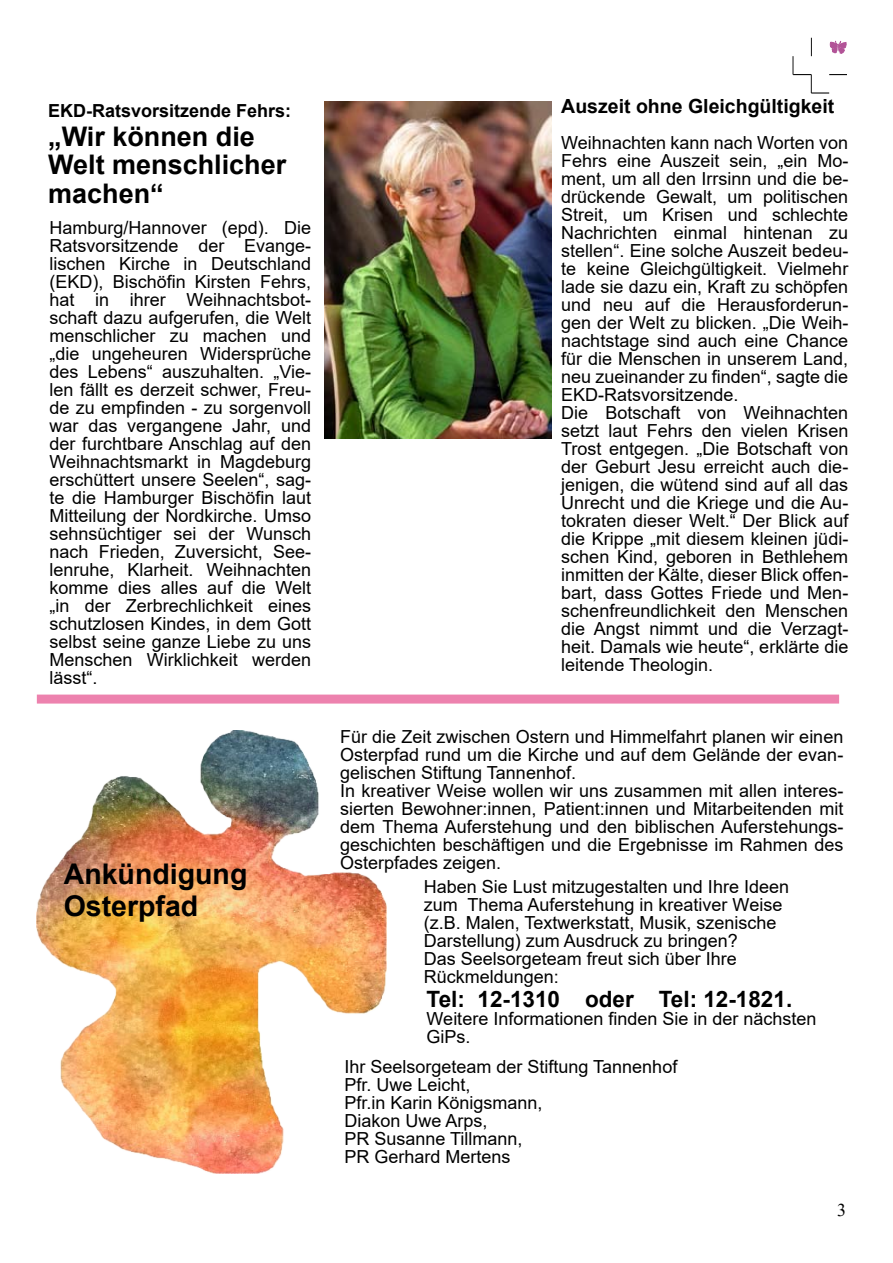
<style>
.page{position:relative;width:893px;height:1263px;background:#fff}
.page>*{position:absolute;margin:0;border:0;box-sizing:border-box;transform-origin:0 0}
.t1{font:700 28.5px/31.5px "Arial";color:#000}
.t2{font:700 27px/28.5px "Arial";color:#000}
.t3{font:700 22.5px "Arial";color:#000}
.t4{font:700 19.5px "Arial";color:#000}
.t5{font:18px/18px "Arial";color:#000}
.t6{font:700 18px "Arial";color:#000}
.t7{font:18px "Times New Roman";color:#000}
</style>
<div class="page">
<svg style="left:793px;top:38px;width:53px;height:56px"></svg>
<div style="left:37px;top:694px;width:802px;height:9px;background:#ed82ae"></div>
<img style="left:324px;top:101px;width:227px;height:337px">
<img style="left:36px;top:730px;width:351px;height:444px">
<p class="t6" style="left:48px;top:98px;width:245px">EKD-Ratsvorsitzende Fehrs:</p>
<h2 class="t2" style="left:48px;top:122px;width:240px">„Wir können die<br>Welt menschlicher machen“</h2>
<p class="t5" style="left:50px;top:219px;width:263px;text-align:justify">Hamburg/Hannover (epd). Die Ratsvorsitzende der Evange&shy;lischen Kirche in Deutschland (EKD), Bischöfin Kirsten Fehrs, hat in ihrer Weihnachtsbot&shy;schaft dazu aufgerufen, die Welt menschlicher zu machen und „die ungeheuren Widersprüche des Lebens“ auszuhalten. „Vie&shy;len fällt es derzeit schwer, Freu&shy;de zu empfinden - zu sorgenvoll war das vergangene Jahr, und der furchtbare Anschlag auf den Weihnachtsmarkt in Magdeburg erschüttert unsere Seelen“, sag&shy;te die Hamburger Bischöfin laut Mitteilung der Nordkirche. Umso sehnsüchtiger sei der Wunsch nach Frieden, Zuversicht, See&shy;lenruhe, Klarheit. Weihnachten komme dies alles auf die Welt „in der Zerbrechlichkeit eines schutzlosen Kindes, in dem Gott selbst seine ganze Liebe zu uns Menschen Wirklichkeit werden lässt“.</p>
<p class="t7" style="left:55px;top:414px;width:77px">Foto Foto:</p>
<h1 class="t1" style="left:64px;top:858px;width:185px">Ankündigung<br>Osterpfad</h1>
<p class="t4" style="left:561px;top:93px;width:275px">Auszeit ohne Gleichgültigkeit</p>
<p class="t5" style="left:561px;top:134px;width:289px">Weihnachten kann nach Worten von Fehrs eine Auszeit sein, „ein Mo&shy;ment, um all den Irrsinn und die be&shy;drückende Gewalt, um politischen Streit, um Krisen und schlechte Nachrichten einmal hintenan zu stellen“. Eine solche Auszeit bedeu&shy;te keine Gleichgültigkeit. Vielmehr lade sie dazu ein, Kraft zu schöpfen und neu auf die Herausforderun&shy;gen der Welt zu blicken. „Die Weih&shy;nachtstage sind auch eine Chance für die Menschen in unserem Land, neu zueinander zu finden“, sagte die EKD-Ratsvorsitzende.<br>Die Botschaft von Weihnachten setzt laut Fehrs den vielen Krisen Trost entgegen. „Die Botschaft von der Geburt Jesu erreicht auch die&shy;jenigen, die wütend sind auf all das Unrecht und die Kriege und die Au&shy;tokraten dieser Welt.“ Der Blick auf die Krippe „mit diesem kleinen jüdi&shy;schen Kind, geboren in Bethlehem inmitten der Kälte, dieser Blick offen&shy;bart, dass Gottes Friede und Men&shy;schenfreundlichkeit den Menschen die Angst nimmt und die Verzagt&shy;heit. Damals wie heute“, erklärte die leitende Theologin.</p>
<p class="t5" style="left:340px;top:727px;width:505px">Für die Zeit zwischen Ostern und Himmelfahrt planen wir einen Osterpfad rund um die Kirche und auf dem Gelände der evan&shy;gelischen Stiftung Tannenhof.<br>In kreativer Weise wollen wir uns zusammen mit allen interes&shy;sierten Bewohner:innen, Patient:innen und Mitarbeitenden mit dem Thema Auferstehung und den biblischen Auferstehungs&shy;geschichten beschäftigen und die Ergebnisse im Rahmen des Osterpfades zeigen.</p>
<p class="t5" style="left:424px;top:878px;width:367px">Haben Sie Lust mitzugestalten und Ihre Ideen zum Thema Auferstehung in kreativer Weise (z.B. Malen, Textwerkstatt, Musik, szenische Darstellung) zum Ausdruck zu bringen?<br>Das Seelsorgeteam freut sich über Ihre Rückmeldungen:</p>
<p class="t3" style="left:427px;top:983px;width:367px">Tel: 12-1310 oder Tel: 12-1821.</p>
<p class="t5" style="left:427px;top:1010px;width:391px">Weitere Informationen finden Sie in der nächsten<br>GiPs.</p>
<p class="t5" style="left:344px;top:1057px;width:334px">Ihr Seelsorgeteam der Stiftung Tannenhof<br>Pfr. Uwe Leicht,<br>Pfr.in Karin Königsmann,<br>Diakon Uwe Arps,<br>PR Susanne Tillmann,<br>PR Gerhard Mertens</p>
</div>
